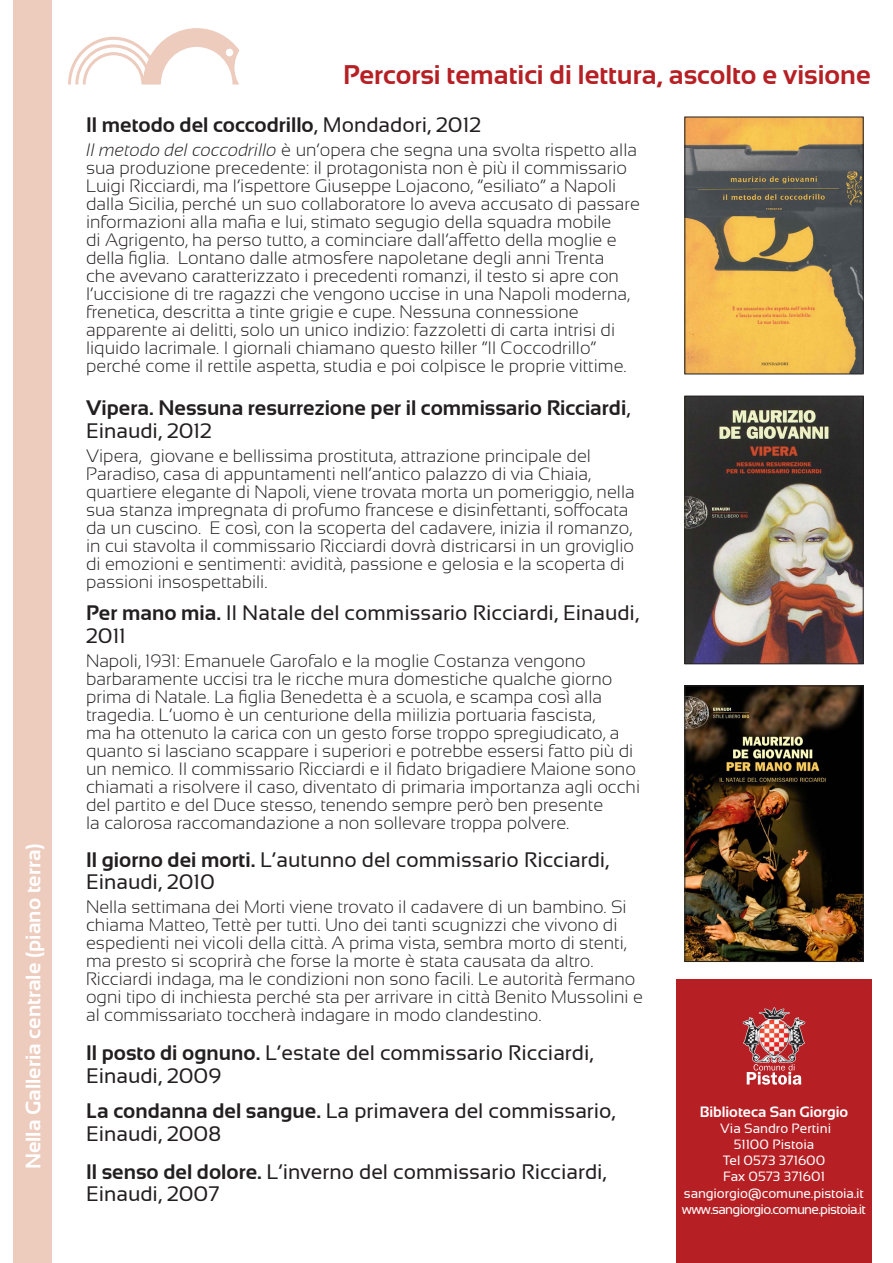
<style>
.page{position:relative;width:893px;height:1263px;background:#fff}
.page>*{position:absolute;margin:0;border:0;box-sizing:border-box;transform-origin:0 0}
.t1{font:700 27px "Sansation";color:#b62024}
.t2{font:21px/22.5px "Sansation";color:#231f20}
.t3{font:700 21px/22.5px "Sansation";color:#231f20}
.t4{font:700 21px "Sansation";color:#fff}
.t5{font:300 18px/18px "Sansation";color:#231f20}
.t6{font:700 15px "Sansation";color:#fff}
.t7{font:13.5px "Sansation";letter-spacing:-.01em;color:#fff}
.t8{font:13.5px "Sansation";letter-spacing:-.05em;color:#fff}
.s1{font-weight:400}
.s2{font-style:italic}
.s3{font-weight:700}
</style>
<div class="page">
<svg style="left:68px;top:28px;width:172px;height:57px"></svg>
<div style="left:676px;top:979px;width:196px;height:284px;background:#b62024"></div>
<img style="left:742px;top:1007px;width:64px;height:56px">
<svg style="left:747px;top:1064px;width:54px;height:21px"></svg>
<img style="left:687px;top:119px;width:174px;height:253px">
<div style="left:685px;top:117px;width:178px;height:257px;border:1px solid #231f20"></div>
<img style="left:687px;top:398px;width:174px;height:264px">
<div style="left:685px;top:396px;width:178px;height:268px;border:1px solid #231f20"></div>
<img style="left:687px;top:688px;width:174px;height:271px">
<div style="left:685px;top:686px;width:178px;height:275px;border:1px solid #231f20"></div>
<div style="left:14px;top:0;width:38px;height:1263px;background:#edcbbd"></div>
<p class="t4" style="left:22px;top:1169px;width:328px;rotate:-90deg">Nella Galleria centrale (piano terra)</p>
<p class="t1" style="left:343px;top:59px;width:529px">Percorsi tematici di lettura, ascolto e visione</p>
<p class="t3" style="left:86px;top:114px;width:396px">Il metodo del coccodrillo<span class="s1">, Mondadori, 2012</span></p>
<p class="t5" style="left:86px;top:141px;width:555px"><span class="s2">Il metodo del coccodrillo</span> è un’opera che segna una svolta rispetto alla sua produzione precedente: il protagonista non è più il commissario Luigi Ricciardi, ma l’ispettore Giuseppe Lojacono, “esiliato” a Napoli dalla Sicilia, perché un suo collaboratore lo aveva accusato di passare informazioni alla mafia e lui, stimato segugio della squadra mobile<br>di Agrigento, ha perso tutto, a cominciare dall’affetto della moglie e della figlia. Lontano dalle atmosfere napoletane degli anni Trenta<br>che avevano caratterizzato i precedenti romanzi, il testo si apre con l’uccisione di tre ragazzi che vengono uccise in una Napoli moderna, frenetica, descritta a tinte grigie e cupe. Nessuna connessione apparente ai delitti, solo un unico indizio: fazzoletti di carta intrisi di liquido lacrimale. I giornali chiamano questo killer “Il Coccodrillo” perché come il rettile aspetta, studia e poi colpisce le proprie vittime.</p>
<p class="t3" style="left:86px;top:397px;width:546px">Vipera. Nessuna resurrezione per il commissario Ricciardi<span class="s1">,<br>Einaudi, 2012</span></p>
<p class="t5" style="left:86px;top:447px;width:550px">Vipera, giovane e bellissima prostituta, attrazione principale del Paradiso, casa di appuntamenti nell’antico palazzo di via Chiaia, quartiere elegante di Napoli, viene trovata morta un pomeriggio, nella sua stanza impregnata di profumo francese e disinfettanti, soffocata da un cuscino. E così, con la scoperta del cadavere, inizia il romanzo, in cui stavolta il commissario Ricciardi dovrà districarsi in un groviglio di emozioni e sentimenti: avidità, passione e gelosia e la scoperta di passioni insospettabili.</p>
<p class="t2" style="left:86px;top:602px;width:554px"><span class="s3">Per mano mia.</span> Il Natale del commissario Ricciardi, Einaudi,<br>2011</p>
<p class="t5" style="left:86px;top:651px;width:556px">Napoli, 1931: Emanuele Garofalo e la moglie Costanza vengono barbaramente uccisi tra le ricche mura domestiche qualche giorno prima di Natale. La figlia Benedetta è a scuola, e scampa così alla tragedia. L’uomo è un centurione della miilizia portuaria fascista,<br>ma ha ottenuto la carica con un gesto forse troppo spregiudicato, a quanto si lasciano scappare i superiori e potrebbe essersi fatto più di un nemico. Il commissario Ricciardi e il fidato brigadiere Maione sono chiamati a risolvere il caso, diventato di primaria importanza agli occhi del partito e del Duce stesso, tenendo sempre però ben presente<br>la calorosa raccomandazione a non sollevare troppa polvere.</p>
<p class="t2" style="left:86px;top:848px;width:525px"><span class="s3">Il giorno dei morti.</span> L’autunno del commissario Ricciardi,<br>Einaudi, 2010</p>
<p class="t5" style="left:86px;top:898px;width:558px">Nella settimana dei Morti viene trovato il cadavere di un bambino. Si chiama Matteo, Tettè per tutti. Uno dei tanti scugnizzi che vivono di espedienti nei vicoli della città. A prima vista, sembra morto di stenti, ma presto si scoprirà che forse la morte è stata causata da altro.<br>Ricciardi indaga, ma le condizioni non sono facili. Le autorità fermano ogni tipo di inchiesta perché sta per arrivare in città Benito Mussolini e al commissariato toccherà indagare in modo clandestino.</p>
<p class="t2" style="left:86px;top:1042px;width:509px"><span class="s3">Il posto di ognuno.</span> L’estate del commissario Ricciardi,</p>
<p class="t2" style="left:86px;top:1064px;width:137px">Einaudi, 2009</p>
<p class="t2" style="left:86px;top:1100px;width:531px"><span class="s3">La condanna del sangue.</span> La primavera del commissario,<br>Einaudi, 2008</p>
<p class="t2" style="left:86px;top:1160px;width:522px"><span class="s3">Il senso del dolore.</span> L’inverno del commissario Ricciardi,<br>Einaudi, 2007</p>
<p class="t6" style="left:700px;top:1103px;width:150px">Biblioteca San Giorgio</p>
<p class="t7" style="left:720px;top:1120px;width:112px">Via Sandro Pertini</p>
<p class="t7" style="left:734px;top:1137px;width:82px">51100 Pistoia</p>
<p class="t7" style="left:723px;top:1153px;width:104px">Tel 0573 371600</p>
<p class="t7" style="left:723px;top:1169px;width:103px">Fax 0573 371601</p>
<p class="t7" style="left:684px;top:1185px;width:182px">sangiorgio@comune.pistoia.it</p>
<p class="t8" style="left:682px;top:1201px;width:186px">www.sangiorgio.comune.pistoia.it</p>
</div>
